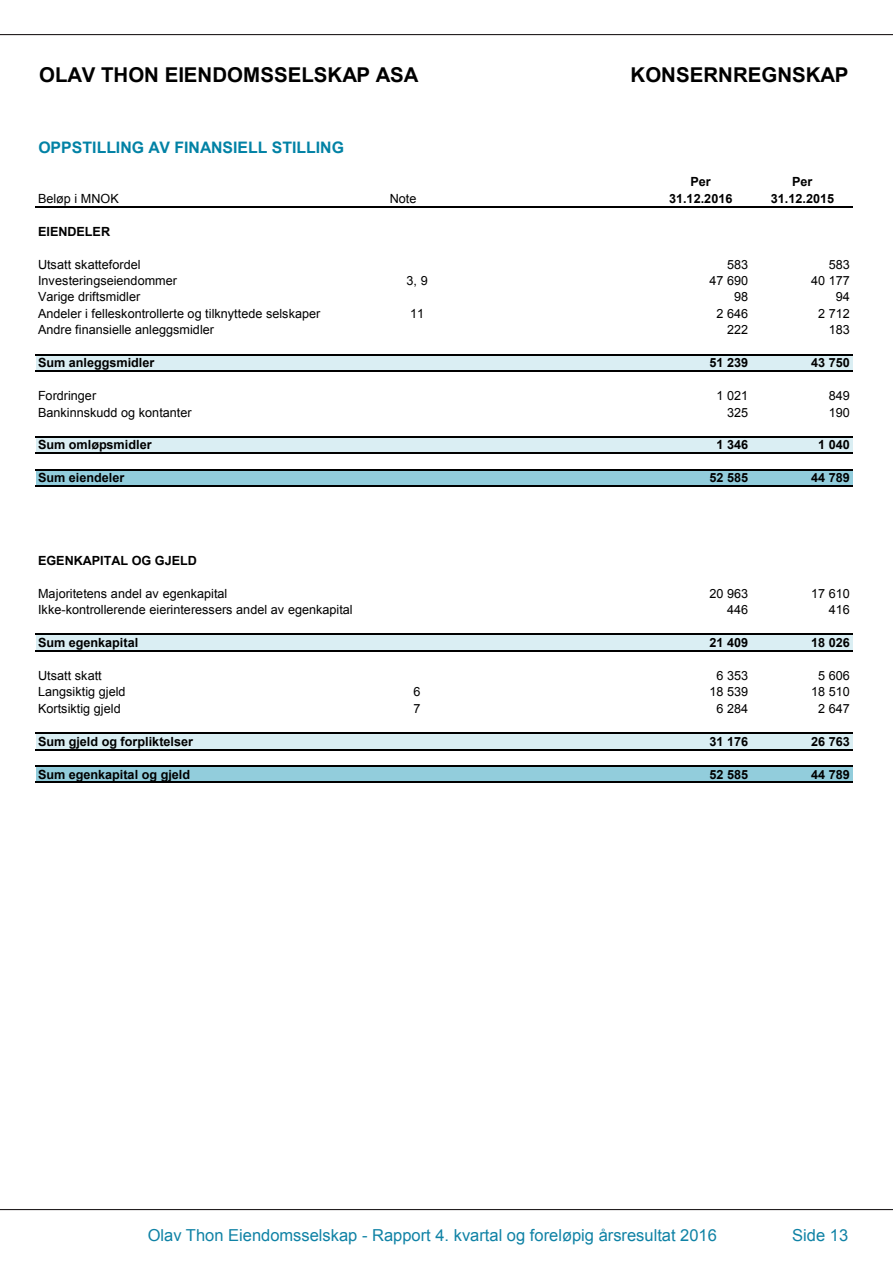
<style>
.page{position:relative;width:893px;height:1263px;background:#fff}
.page>*{position:absolute;margin:0;border:0;box-sizing:border-box;transform-origin:0 0}
.t1{font:700 20.4px "Arial";color:#000}
.t2{font:16.5px "Arial";color:#0f82a5}
.t3{font:700 15.9px "Arial";color:#0282a5}
.t4{font:12.6px "Arial";color:#000}
.t5{font:700 12.6px "Arial";color:#000}
</style>
<div class="page">
<hr style="left:0;top:34px;width:893px;height:1px;background:#231f20">
<hr style="left:0;top:1209px;width:893px;height:1px;background:#231f20">
<div style="left:36px;top:355px;width:817px;height:16px;background:#daeef3"></div>
<div style="left:36px;top:437px;width:817px;height:16px;background:#daeef3"></div>
<div style="left:36px;top:470px;width:817px;height:16px;background:#92cddc"></div>
<div style="left:36px;top:634px;width:817px;height:17px;background:#daeef3"></div>
<div style="left:36px;top:733px;width:817px;height:17px;background:#daeef3"></div>
<div style="left:36px;top:766px;width:817px;height:16px;background:#92cddc"></div>
<hr style="left:35px;top:206px;width:818px;height:1px;background:#000">
<hr style="left:35px;top:354px;width:818px;height:1px;background:#000">
<hr style="left:35px;top:371px;width:818px;height:1px;background:#000">
<hr style="left:35px;top:436px;width:818px;height:1px;background:#000">
<hr style="left:35px;top:453px;width:818px;height:1px;background:#000">
<hr style="left:35px;top:469px;width:818px;height:1px;background:#000">
<hr style="left:35px;top:486px;width:818px;height:1px;background:#000">
<hr style="left:35px;top:634px;width:818px;height:1px;background:#000">
<hr style="left:35px;top:650px;width:818px;height:1px;background:#000">
<hr style="left:35px;top:732px;width:818px;height:1px;background:#000">
<hr style="left:35px;top:749px;width:818px;height:1px;background:#000">
<hr style="left:35px;top:765px;width:818px;height:1px;background:#000">
<hr style="left:35px;top:782px;width:818px;height:1px;background:#000">
<p class="t1" style="left:39px;top:61px;width:381px">OLAV THON EIENDOMSSELSKAP ASA</p>
<p class="t1" style="left:631px;top:61px;width:219px">KONSERNREGNSKAP</p>
<p class="t3" style="left:38px;top:137px;width:307px">OPPSTILLING AV FINANSIELL STILLING</p>
<p class="t5" style="left:690px;top:173px;width:22px">Per</p>
<p class="t5" style="left:792px;top:173px;width:22px">Per</p>
<p class="t4" style="left:38px;top:190px;width:82px">Beløp i MNOK</p>
<p class="t4" style="left:390px;top:190px;width:28px">Note</p>
<p class="t5" style="left:669px;top:190px;width:65px">31.12.2016</p>
<p class="t5" style="left:771px;top:190px;width:65px">31.12.2015</p>
<p class="t5" style="left:38px;top:223px;width:74px">EIENDELER</p>
<p class="t4" style="left:38px;top:256px;width:104px">Utsatt skattefordel</p>
<p class="t4" style="left:727px;top:256px;width:23px">583</p>
<p class="t4" style="left:829px;top:256px;width:23px">583</p>
<p class="t4" style="left:38px;top:272px;width:141px">Investeringseiendommer</p>
<p class="t4" style="left:407px;top:272px;width:23px">3, 9</p>
<p class="t4" style="left:709px;top:272px;width:40px">47 690</p>
<p class="t4" style="left:811px;top:272px;width:40px">40 177</p>
<p class="t4" style="left:38px;top:289px;width:104px">Varige driftsmidler</p>
<p class="t4" style="left:734px;top:289px;width:16px">98</p>
<p class="t4" style="left:836px;top:289px;width:16px">94</p>
<p class="t4" style="left:38px;top:305px;width:284px">Andeler i felleskontrollerte og tilknyttede selskaper</p>
<p class="t4" style="left:410px;top:305px;width:16px">11</p>
<p class="t4" style="left:717px;top:305px;width:33px">2 646</p>
<p class="t4" style="left:818px;top:305px;width:33px">2 712</p>
<p class="t4" style="left:38px;top:322px;width:178px">Andre finansielle anleggsmidler</p>
<p class="t4" style="left:727px;top:322px;width:23px">222</p>
<p class="t4" style="left:829px;top:322px;width:23px">183</p>
<p class="t5" style="left:38px;top:354px;width:118px">Sum anleggsmidler</p>
<p class="t5" style="left:709px;top:354px;width:40px">51 239</p>
<p class="t5" style="left:811px;top:354px;width:40px">43 750</p>
<p class="t4" style="left:38px;top:387px;width:60px">Fordringer</p>
<p class="t4" style="left:717px;top:387px;width:33px">1 021</p>
<p class="t4" style="left:829px;top:387px;width:23px">849</p>
<p class="t4" style="left:38px;top:404px;width:155px">Bankinnskudd og kontanter</p>
<p class="t4" style="left:727px;top:404px;width:23px">325</p>
<p class="t4" style="left:829px;top:404px;width:23px">190</p>
<p class="t5" style="left:38px;top:437px;width:115px">Sum omløpsmidler</p>
<p class="t5" style="left:717px;top:437px;width:33px">1 346</p>
<p class="t5" style="left:818px;top:437px;width:33px">1 040</p>
<p class="t5" style="left:38px;top:470px;width:88px">Sum eiendeler</p>
<p class="t5" style="left:709px;top:470px;width:40px">52 585</p>
<p class="t5" style="left:811px;top:470px;width:40px">44 789</p>
<p class="t5" style="left:38px;top:552px;width:160px">EGENKAPITAL OG GJELD</p>
<p class="t4" style="left:38px;top:585px;width:191px">Majoritetens andel av egenkapital</p>
<p class="t4" style="left:709px;top:585px;width:40px">20 963</p>
<p class="t4" style="left:811px;top:585px;width:40px">17 610</p>
<p class="t4" style="left:38px;top:601px;width:316px">Ikke-kontrollerende eierinteressers andel av egenkapital</p>
<p class="t4" style="left:727px;top:601px;width:23px">446</p>
<p class="t4" style="left:829px;top:601px;width:23px">416</p>
<p class="t5" style="left:38px;top:634px;width:102px">Sum egenkapital</p>
<p class="t5" style="left:709px;top:634px;width:40px">21 409</p>
<p class="t5" style="left:811px;top:634px;width:40px">18 026</p>
<p class="t4" style="left:38px;top:667px;width:65px">Utsatt skatt</p>
<p class="t4" style="left:717px;top:667px;width:33px">6 353</p>
<p class="t4" style="left:818px;top:667px;width:33px">5 606</p>
<p class="t4" style="left:38px;top:683px;width:89px">Langsiktig gjeld</p>
<p class="t4" style="left:414px;top:683px;width:9px">6</p>
<p class="t4" style="left:709px;top:683px;width:40px">18 539</p>
<p class="t4" style="left:811px;top:683px;width:40px">18 510</p>
<p class="t4" style="left:38px;top:700px;width:84px">Kortsiktig gjeld</p>
<p class="t4" style="left:414px;top:700px;width:9px">7</p>
<p class="t4" style="left:717px;top:700px;width:33px">6 284</p>
<p class="t4" style="left:818px;top:700px;width:33px">2 647</p>
<p class="t5" style="left:38px;top:733px;width:157px">Sum gjeld og forpliktelser</p>
<p class="t5" style="left:709px;top:733px;width:40px">31 176</p>
<p class="t5" style="left:811px;top:733px;width:40px">26 763</p>
<p class="t5" style="left:38px;top:766px;width:154px">Sum egenkapital og gjeld</p>
<p class="t5" style="left:709px;top:766px;width:40px">52 585</p>
<p class="t5" style="left:811px;top:766px;width:40px">44 789</p>
<h2 class="t2" style="left:148px;top:1224px;width:571px">Olav Thon Eiendomsselskap - Rapport 4. kvartal og foreløpig årsresultat 2016</h2>
<h2 class="t2" style="left:792px;top:1225px;width:57px">Side 13</h2>
</div>
